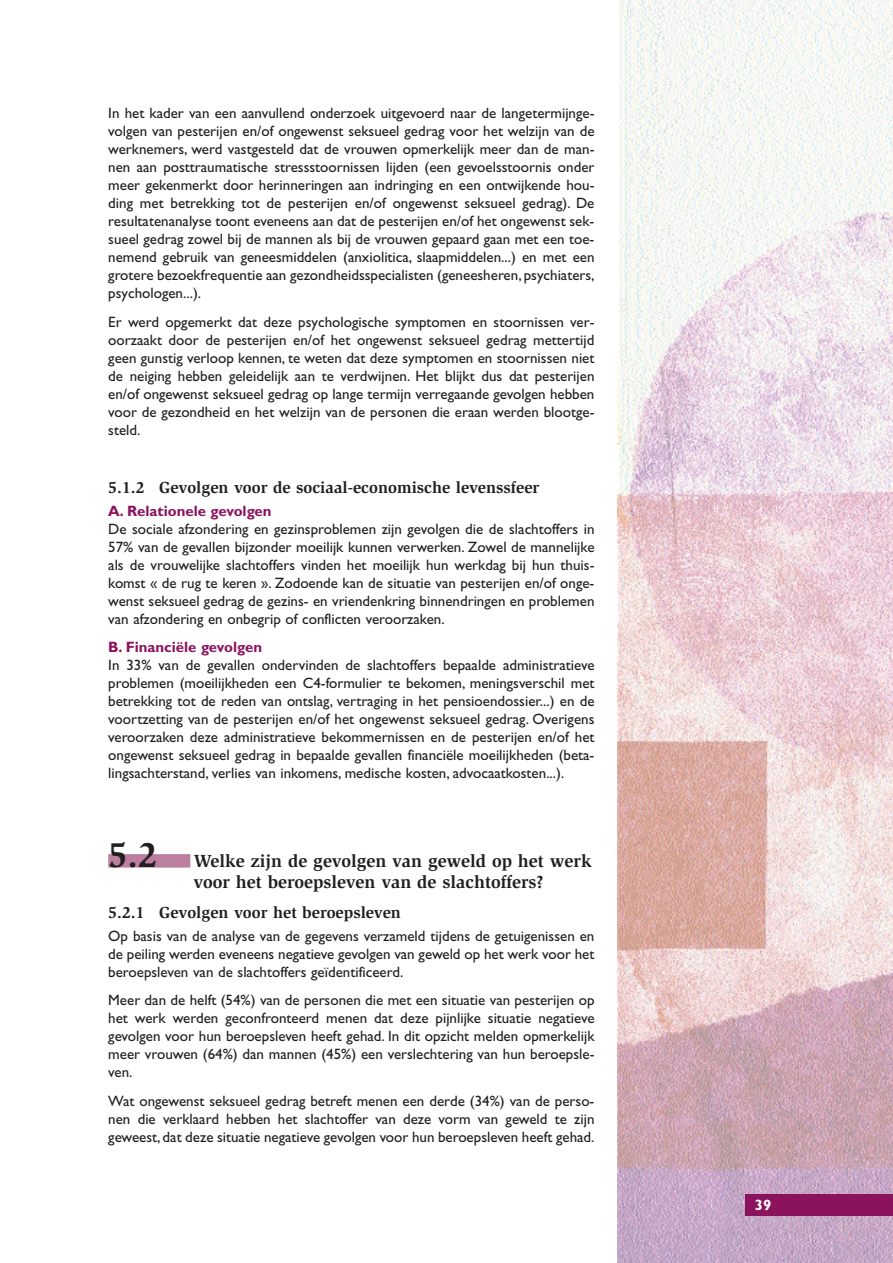
<style>
.page{position:relative;width:893px;height:1263px;background:#fff}
.page>*{position:absolute;margin:0;border:0;box-sizing:border-box;transform-origin:0 0}
.t1{font:700 18px/21px "Slimbach";color:#231f20}
.t2{font:700 16.5px "Slimbach";color:#231f20}
.t3{font:15px/18px "Gill Sans";color:#231f20;text-align:justify}
.t4{font:700 15px "Gill Sans";color:#8b135e}
.t5{font:700 15px "Gill Sans";color:#fff}
.s1{font-size:36px}
</style>
<div class="page">
<img style="left:617px;top:0;width:275px;height:1263px">
<div style="left:745px;top:1195px;width:147px;height:21px;background:#8b135e"></div>
<div style="left:108px;top:854px;width:82px;height:14px;background:#bd7fa1"></div>
<p class="t3" style="left:108px;top:106px;width:488px">In het kader van een aanvullend onderzoek uitgevoerd naar de langetermijnge&shy;volgen van pesterijen en/of ongewenst seksueel gedrag voor het welzijn van de werknemers, werd vastgesteld dat de vrouwen opmerkelijk meer dan de man&shy;nen aan posttraumatische stressstoornissen lijden (een gevoelsstoornis onder meer gekenmerkt door herinneringen aan indringing en een ontwijkende hou&shy;ding met betrekking tot de pesterijen en/of ongewenst seksueel gedrag). De resultatenanalyse toont eveneens aan dat de pesterijen en/of het ongewenst sek&shy;sueel gedrag zowel bij de mannen als bij de vrouwen gepaard gaan met een toe&shy;nemend gebruik van geneesmiddelen (anxiolitica, slaapmiddelen...) en met een grotere bezoekfrequentie aan gezondheidsspecialisten (geneesheren, psychiaters, psychologen...).</p>
<p class="t3" style="left:108px;top:314px;width:488px">Er werd opgemerkt dat deze psychologische symptomen en stoornissen ver&shy;oorzaakt door de pesterijen en/of het ongewenst seksueel gedrag mettertijd geen gunstig verloop kennen, te weten dat deze symptomen en stoornissen niet de neiging hebben geleidelijk aan te verdwijnen. Het blijkt dus dat pesterijen en/of ongewenst seksueel gedrag op lange termijn verregaande gevolgen hebben voor de gezondheid en het welzijn van de personen die eraan werden blootge&shy;steld.</p>
<p class="t2" style="left:108px;top:482px;width:433px">5.1.2 Gevolgen voor de sociaal-economische levenssfeer</p>
<p class="t4" style="left:108px;top:505px;width:165px">A. Relationele gevolgen</p>
<p class="t3" style="left:108px;top:521px;width:488px">De sociale afzondering en gezinsproblemen zijn gevolgen die de slachtoffers in 57% van de gevallen bijzonder moeilijk kunnen verwerken. Zowel de mannelijke als de vrouwelijke slachtoffers vinden het moeilijk hun werkdag bij hun thuis&shy;komst « de rug te keren ». Zodoende kan de situatie van pesterijen en/of onge&shy;wenst seksueel gedrag de gezins- en vriendenkring binnendringen en problemen van afzondering en onbegrip of conflicten veroorzaken.</p>
<p class="t4" style="left:108px;top:642px;width:155px">B. Financiële gevolgen</p>
<p class="t3" style="left:108px;top:658px;width:488px">In 33% van de gevallen ondervinden de slachtoffers bepaalde administratieve problemen (moeilijkheden een C4-formulier te bekomen, meningsverschil met betrekking tot de reden van ontslag, vertraging in het pensioendossier...) en de voortzetting van de pesterijen en/of het ongewenst seksueel gedrag. Overigens veroorzaken deze administratieve bekommernissen en de pesterijen en/of het ongewenst seksueel gedrag in bepaalde gevallen financiële moeilijkheden (beta&shy;lingsachterstand, verlies van inkomens, medische kosten, advocaatkosten...).</p>
<p class="t1" style="left:193px;top:852px;width:400px;text-indent:-85px"><span class="s1">5.2</span> Welke zijn de gevolgen van geweld op het werk voor het beroepsleven van de slachtoffers?</p>
<p class="t2" style="left:108px;top:906px;width:294px">5.2.1 Gevolgen voor het beroepsleven</p>
<p class="t3" style="left:108px;top:928px;width:487px">Op basis van de analyse van de gegevens verzameld tijdens de getuigenissen en de peiling werden eveneens negatieve gevolgen van geweld op het werk voor het beroepsleven van de slachtoffers geïdentificeerd.</p>
<p class="t3" style="left:108px;top:993px;width:488px">Meer dan de helft (54%) van de personen die met een situatie van pesterijen op het werk werden geconfronteerd menen dat deze pijnlijke situatie negatieve gevolgen voor hun beroepsleven heeft gehad. In dit opzicht melden opmerkelijk meer vrouwen (64%) dan mannen (45%) een verslechtering van hun beroepsle&shy;ven.</p>
<p class="t3" style="left:108px;top:1093px;width:488px">Wat ongewenst seksueel gedrag betreft menen een derde (34%) van de perso&shy;nen die verklaard hebben het slachtoffer van deze vorm van geweld te zijn geweest,dat deze situatie negatieve gevolgen voor hun beroepsleven heeft gehad.</p>
<p class="t5" style="left:755px;top:1200px;width:18px">39</p>
</div>
